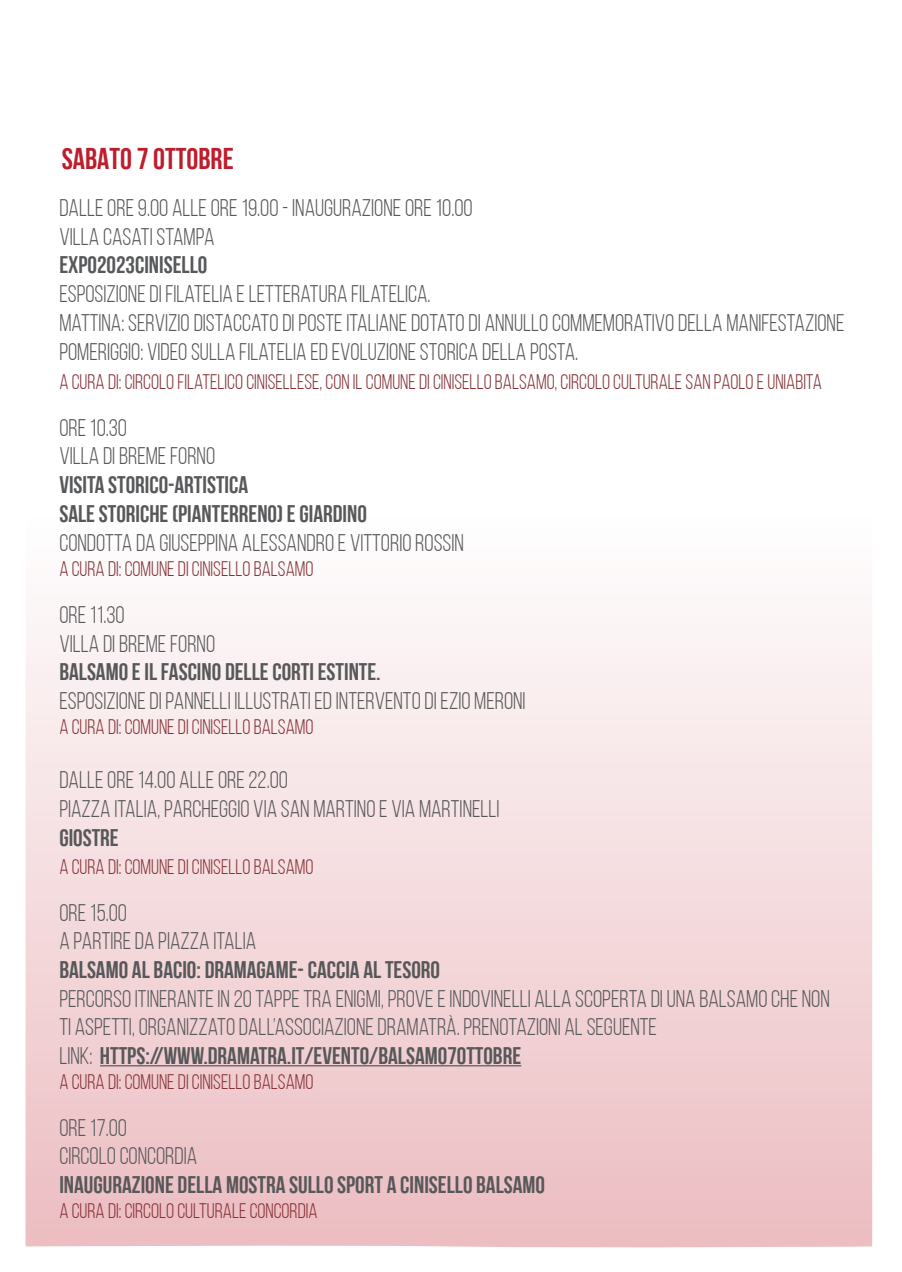
<style>
.page{position:relative;width:902px;height:1272px;background:#fff}
.page>*{position:absolute;margin:0;border:0;box-sizing:border-box;transform-origin:0 0}
.t1{font:700 30px "Bebas Neue";color:#be1d2c}
.t2{font:24px/28.5px "Bebas Neue";color:#57585a}
.t3{font:700 24px "Bebas Neue";color:#57585a}
.t4{font:21px "Bebas Neue";color:#843034}
.s1{font-weight:400}
</style>
<div class="page">
<svg style="left:26px;top:626px;width:846px;height:622px;background:#f3d8db"></svg>
<hr style="left:100px;top:1065px;width:421px;height:1px;background:#57585a">
<p class="t1" style="left:62px;top:142px;width:173px">SABATO 7 OTTOBRE</p>
<p class="t2" style="left:59px;top:193px;width:415px">DALLE ORE 9.00 ALLE ORE 19.00 - INAUGURAZIONE ORE 10.00</p>
<p class="t2" style="left:59px;top:222px;width:157px">VILLA CASATI STAMPA</p>
<p class="t3" style="left:59px;top:252px;width:149px">EXPO2023CINISELLO</p>
<p class="t2" style="left:59px;top:279px;width:373px">ESPOSIZIONE DI FILATELIA E LETTERATURA FILATELICA.</p>
<p class="t2" style="left:59px;top:308px;width:786px">MATTINA: SERVIZIO DISTACCATO DI POSTE ITALIANE DOTATO DI ANNULLO COMMEMORATIVO DELLA MANIFESTAZIONE</p>
<p class="t2" style="left:59px;top:337px;width:520px">POMERIGGIO: VIDEO SULLA FILATELIA ED EVOLUZIONE STORICA DELLA POSTA.</p>
<p class="t4" style="left:59px;top:370px;width:764px">A CURA DI: CIRCOLO FILATELICO CINISELLESE, CON IL COMUNE DI CINISELLO BALSAMO, CIRCOLO CULTURALE SAN PAOLO E UNIABITA</p>
<p class="t2" style="left:59px;top:413px;width:69px">ORE 10.30</p>
<p class="t2" style="left:59px;top:441px;width:157px">VILLA DI BREME FORNO</p>
<p class="t3" style="left:59px;top:471px;width:190px">VISITA STORICO-ARTISTICA</p>
<p class="t3" style="left:59px;top:500px;width:309px">SALE STORICHE (PIANTERRENO) E GIARDINO</p>
<p class="t2" style="left:59px;top:528px;width:406px">CONDOTTA DA GIUSEPPINA ALESSANDRO E VITTORIO ROSSIN</p>
<p class="t4" style="left:59px;top:557px;width:255px">A CURA DI: COMUNE DI CINISELLO BALSAMO</p>
<p class="t2" style="left:59px;top:600px;width:67px">ORE 11.30</p>
<p class="t2" style="left:59px;top:629px;width:157px">VILLA DI BREME FORNO</p>
<p class="t3" style="left:59px;top:659px;width:323px">BALSAMO E IL FASCINO DELLE CORTI ESTINTE.</p>
<p class="t2" style="left:59px;top:686px;width:467px">ESPOSIZIONE DI PANNELLI ILLUSTRATI ED INTERVENTO DI EZIO MERONI</p>
<p class="t4" style="left:59px;top:716px;width:255px">A CURA DI: COMUNE DI CINISELLO BALSAMO</p>
<p class="t2" style="left:59px;top:765px;width:230px">DALLE ORE 14.00 ALLE ORE 22.00</p>
<p class="t2" style="left:59px;top:794px;width:441px">PIAZZA ITALIA, PARCHEGGIO VIA SAN MARTINO E VIA MARTINELLI</p>
<p class="t3" style="left:59px;top:824px;width:61px">GIOSTRE</p>
<p class="t4" style="left:59px;top:855px;width:255px">A CURA DI: COMUNE DI CINISELLO BALSAMO</p>
<p class="t2" style="left:59px;top:898px;width:69px">ORE 15.00</p>
<p class="t2" style="left:59px;top:926px;width:198px">A PARTIRE DA PIAZZA ITALIA</p>
<p class="t3" style="left:59px;top:956px;width:382px">BALSAMO AL BACIO: DRAMAGAME- CACCIA AL TESORO</p>
<p class="t2" style="left:59px;top:984px;width:771px">PERCORSO ITINERANTE IN 20 TAPPE TRA ENIGMI, PROVE E INDOVINELLI ALLA SCOPERTA DI UNA BALSAMO CHE NON<br>TI ASPETTI, ORGANIZZATO DALL’ASSOCIAZIONE DRAMATRÀ. PRENOTAZIONI AL SEGUENTE</p>
<p class="t3" style="left:59px;top:1042px;width:463px"><span class="s1">LINK:</span> HTTPS://WWW.DRAMATRA.IT/EVENTO/BALSAMO7OTTOBRE</p>
<p class="t4" style="left:59px;top:1070px;width:255px">A CURA DI: COMUNE DI CINISELLO BALSAMO</p>
<p class="t2" style="left:59px;top:1112px;width:69px">ORE 17.00</p>
<p class="t2" style="left:59px;top:1141px;width:139px">CIRCOLO CONCORDIA</p>
<p class="t3" style="left:59px;top:1171px;width:487px">INAUGURAZIONE DELLA MOSTRA SULLO SPORT A CINISELLO BALSAMO</p>
<p class="t4" style="left:59px;top:1199px;width:260px">A CURA DI: CIRCOLO CULTURALE CONCORDIA</p>
</div>
